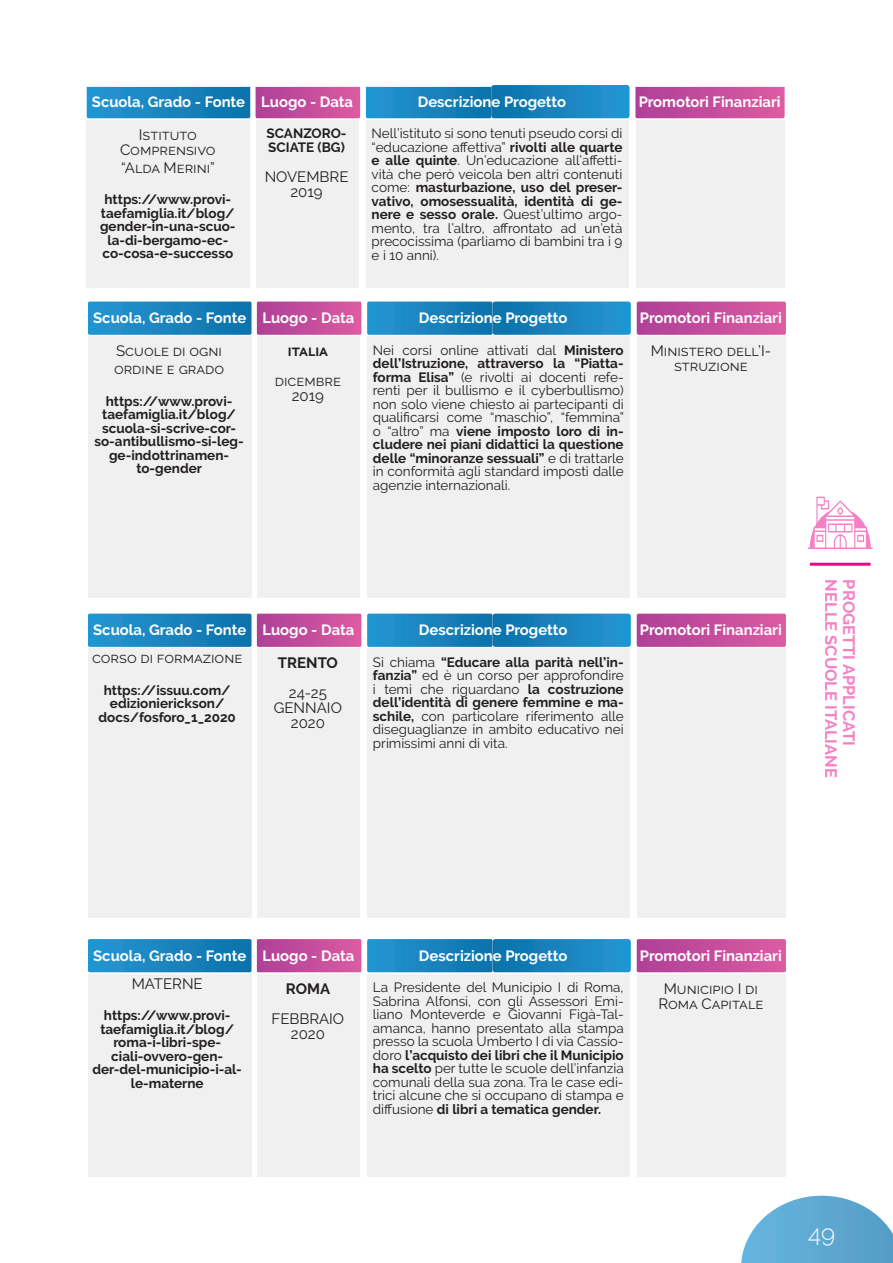
<style>
.page{position:relative;width:893px;height:1263px;background:#fff}
.page>*{position:absolute;margin:0;border:0;box-sizing:border-box;transform-origin:0 0}
.t1{font:300 24px "Raleway";color:#fff}
.t2{font:700 16.5px "Raleway";color:#ed028c}
.t3{font:15px/15px "Raleway";color:#231f20;text-align:center}
.t4{font:700 15px "Raleway";color:#231f20}
.t5{font:700 14.85px "Raleway";color:#fff}
.t6{font:13.5px/13.5px "Raleway";color:#231f20;text-align:justify}
.t7{font:700 13.5px/13.5px "Raleway";color:#231f20;text-align:center}
.s1{font-weight:700}
</style>
<div class="page">
<svg style="left:741px;top:1196px;width:152px;height:67px"></svg>
<hr style="left:810px;top:563px;width:60px;height:3px;background:#ed028c">
<svg style="left:808px;top:497px;width:65px;height:52px"></svg>
<svg style="left:86px;top:85px;width:699px;height:34px;background:#667cb9"></svg>
<div style="left:87px;top:120px;width:163px;height:168px;background:#f0f0f0"></div>
<div style="left:366px;top:120px;width:129px;height:167px;background:#f0f0f0"></div>
<div style="left:487px;top:120px;width:141px;height:167px;background:#f0f0f0"></div>
<div style="left:256px;top:120px;width:103px;height:168px;background:#f0f0f0"></div>
<div style="left:636px;top:120px;width:148px;height:168px;background:#f0f0f0"></div>
<div style="left:88px;top:336px;width:164px;height:262px;background:#f0f0f0"></div>
<div style="left:367px;top:336px;width:129px;height:262px;background:#f0f0f0"></div>
<div style="left:488px;top:336px;width:142px;height:262px;background:#f0f0f0"></div>
<div style="left:257px;top:336px;width:103px;height:262px;background:#f0f0f0"></div>
<svg style="left:88px;top:301px;width:698px;height:34px;background:#6076b5"></svg>
<div style="left:637px;top:336px;width:148px;height:262px;background:#f0f0f0"></div>
<div style="left:88px;top:648px;width:164px;height:270px;background:#f0f0f0"></div>
<div style="left:367px;top:648px;width:129px;height:270px;background:#f0f0f0"></div>
<div style="left:488px;top:648px;width:142px;height:270px;background:#f0f0f0"></div>
<div style="left:257px;top:648px;width:103px;height:270px;background:#f0f0f0"></div>
<svg style="left:88px;top:613px;width:698px;height:34px;background:#6076b5"></svg>
<div style="left:637px;top:648px;width:148px;height:270px;background:#f0f0f0"></div>
<div style="left:88px;top:974px;width:164px;height:202px;background:#f0f0f0"></div>
<div style="left:367px;top:974px;width:129px;height:202px;background:#f0f0f0"></div>
<div style="left:488px;top:974px;width:142px;height:202px;background:#f0f0f0"></div>
<div style="left:257px;top:974px;width:103px;height:202px;background:#f0f0f0"></div>
<svg style="left:88px;top:939px;width:698px;height:34px;background:#6076b5"></svg>
<div style="left:637px;top:974px;width:148px;height:202px;background:#f0f0f0"></div>
<p class="t5" style="left:92px;top:93px;width:263px">Scuola, Grado - Fonte Luogo - Data</p>
<p class="t5" style="left:418px;top:93px;width:150px">Descrizione Progetto</p>
<p class="t5" style="left:639px;top:93px;width:143px">Promotori Finanziari</p>
<p class="t3" style="left:120px;top:127px;width:97px">Istituto<br>Comprensivo</p>
<p class="t3" style="left:121px;top:160px;width:95px">“Alda Merini”</p>
<p class="t7" style="left:100px;top:193px;width:137px">https://www.provi&shy;taefamiglia.it/blog/ gender-in-una-scuo&shy;la-di-bergamo-ec&shy;co-cosa-e-successo</p>
<p class="t7" style="left:267px;top:127px;width:81px;text-align:left">SCANZORO-<br>SCIATE (BG)</p>
<p class="t3" style="left:265px;top:169px;width:85px">NOVEMBRE<br>2019</p>
<p class="t6" style="left:372px;top:127px;width:252px">Nell’istituto si sono tenuti pseudo corsi di “educazione affettiva” <span class="s1">rivolti alle quarte e alle quinte</span>. Un’educazione all’affetti&shy;vità che però veicola ben altri contenuti come: <span class="s1">masturbazione, uso del preser&shy;vativo, omosessualità, identità di ge&shy;nere e sesso orale.</span> Quest’ultimo argo&shy;mento, tra l’altro, affrontato ad un’età precocissima (parliamo di bambini tra i 9 e i 10 anni).</p>
<p class="t5" style="left:93px;top:310px;width:263px">Scuola, Grado - Fonte Luogo - Data</p>
<p class="t5" style="left:419px;top:310px;width:150px">Descrizione Progetto</p>
<p class="t5" style="left:640px;top:310px;width:143px">Promotori Finanziari</p>
<p class="t3" style="left:651px;top:343px;width:122px">Ministero dell’I&shy;struzione</p>
<p class="t6" style="left:373px;top:343px;width:253px">Nei corsi online attivati dal <span class="s1">Ministero dell’Istruzione, attraverso la “Piatta&shy;forma Elisa”</span> (e rivolti ai docenti refe&shy;renti per il bullismo e il cyberbullismo) non solo viene chiesto ai partecipanti di qualificarsi come “maschio”, “femmina” o “altro” ma <span class="s1">viene imposto loro di in&shy;cludere nei piani didattici la questione delle “minoranze sessuali”</span> e di trattarle in conformità agli standard imposti dalle agenzie internazionali.</p>
<p class="t3" style="left:114px;top:342px;width:112px;line-height:18px;text-align:left">Scuole di ogni ordine e grado</p>
<p class="t7" style="left:94px;top:394px;width:151px">https://www.provi&shy;taefamiglia.it/blog/ scuola-si-scrive-cor&shy;so-antibullismo-si-leg&shy;ge-indottrinamen&shy;to-gender</p>
<p class="t4" style="left:288px;top:342px;width:41px">italia</p>
<p class="t3" style="left:275px;top:373px;width:68px">dicembre<br>2019</p>
<p class="t5" style="left:93px;top:622px;width:263px">Scuola, Grado - Fonte Luogo - Data</p>
<p class="t5" style="left:419px;top:622px;width:150px">Descrizione Progetto</p>
<p class="t5" style="left:640px;top:622px;width:143px">Promotori Finanziari</p>
<p class="t3" style="left:92px;top:650px;width:152px">corso di formazione</p>
<p class="t7" style="left:99px;top:683px;width:139px">https://issuu.com/ edizionierickson/ docs/fosforo_1_2020</p>
<p class="t4" style="left:278px;top:654px;width:61px">TRENTO</p>
<p class="t3" style="left:274px;top:685px;width:70px">24-25<br>GENNAIO<br>2020</p>
<p class="t6" style="left:373px;top:655px;width:252px">Si chiama <span class="s1">“Educare alla parità nell’in&shy;fanzia”</span> ed è un corso per approfondire i temi che riguardano <span class="s1">la costruzione dell’identità di genere femmine e ma&shy;schile,</span> con particolare riferimento alle diseguaglianze in ambito educativo nei primissimi anni di vita.</p>
<p class="t2" style="left:840px;top:579px;width:200px;rotate:90deg">NELLE SCUOLE ITALIANE</p>
<p class="t2" style="left:858px;top:579px;width:168px;rotate:90deg">PROGETTI APPLICATI</p>
<p class="t5" style="left:93px;top:947px;width:263px">Scuola, Grado - Fonte Luogo - Data</p>
<p class="t5" style="left:419px;top:947px;width:150px">Descrizione Progetto</p>
<p class="t5" style="left:640px;top:947px;width:143px">Promotori Finanziari</p>
<p class="t3" style="left:658px;top:981px;width:106px">Municipio I di<br>Roma Capitale</p>
<p class="t3" style="left:132px;top:976px;width:73px">MATERNE</p>
<p class="t7" style="left:93px;top:1009px;width:151px">https://www.provi&shy;taefamiglia.it/blog/ roma-i-libri-spe&shy;ciali-ovvero-gen&shy;der-del-municipio-i-al&shy;le-materne</p>
<p class="t6" style="left:373px;top:981px;width:252px">La Presidente del Municipio I di Roma, Sabrina Alfonsi, con gli Assessori Emi&shy;liano Monteverde e Giovanni Figà-Tal&shy;amanca, hanno presentato alla stampa presso la scuola Umberto I di via Cassio&shy;doro <span class="s1">l’acquisto dei libri che il Municipio ha scelto</span> per tutte le scuole dell’infanzia comunali della sua zona. Tra le case edi&shy;trici alcune che si occupano di stampa e diffusione <span class="s1">di libri a tematica gender.</span></p>
<p class="t4" style="left:286px;top:980px;width:46px">ROMA</p>
<p class="t3" style="left:271px;top:1011px;width:74px">FEBBRAIO<br>2020</p>
<h1 class="t1" style="left:808px;top:1219px;width:28px">49</h1>
</div>
